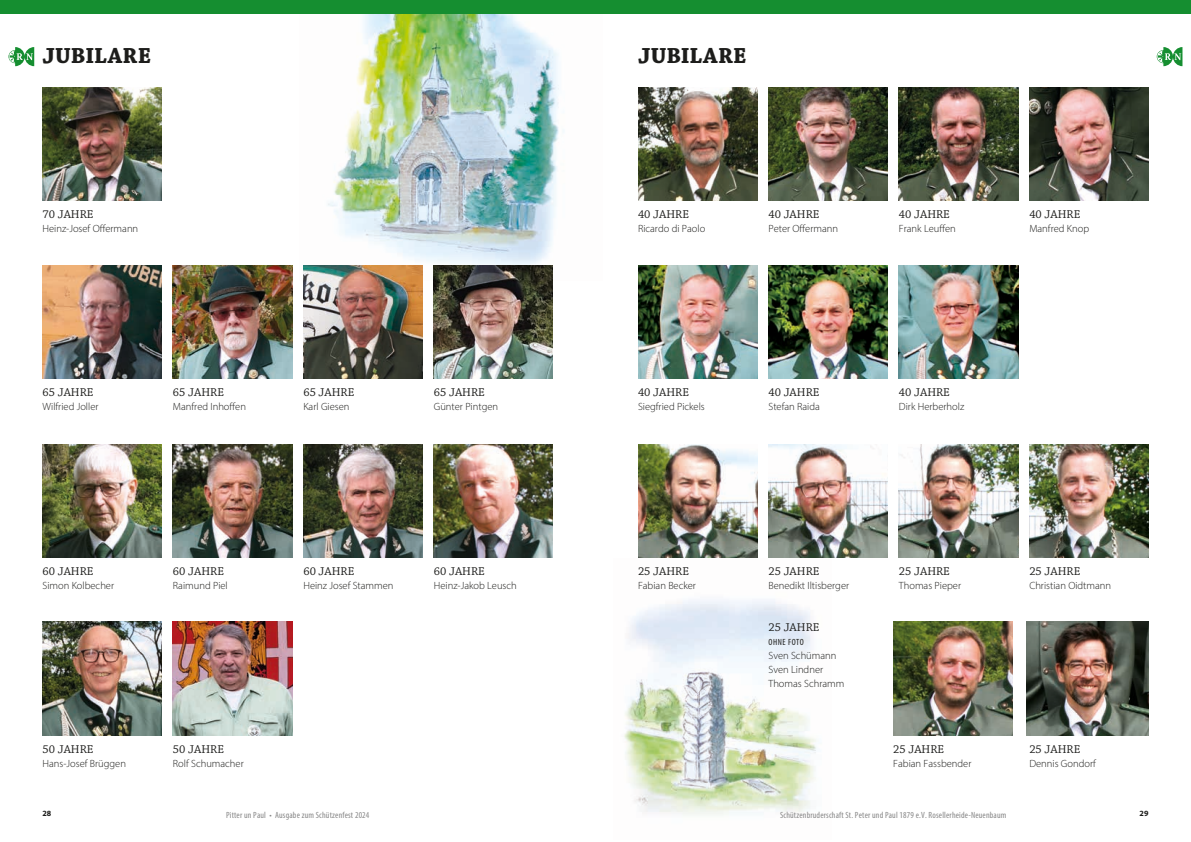
<style>
.page{position:relative;width:1191px;height:842px;background:#fff}
.page>*{position:absolute;margin:0;border:0;box-sizing:border-box;transform-origin:0 0}
.t1{font:700 23px "Chaparral Pro";letter-spacing:.01em;color:#1d1d1b}
.t2{font:12px "Chaparral Pro";color:#1d1d1b}
.t3{font:300 10.5px/14px "Myriad Pro";color:#1d1d1b}
.t4{font:condensed 9px "Myriad Pro";letter-spacing:.02em;color:#878787}
.t5{font:condensed 9px "Myriad Pro";letter-spacing:.06em;color:#1d1d1b}
.t6{font:700 8px "Myriad Pro";color:#1d1d1b}
</style>
<div class="page">
<img style="left:328px;top:14px;width:236px;height:266px">
<img style="left:1026px;top:622px;width:122px;height:113px">
<img style="left:624px;top:600px;width:192px;height:215px">
<img style="left:638px;top:88px;width:119px;height:113px">
<img style="left:43px;top:88px;width:119px;height:113px">
<img style="left:43px;top:265px;width:119px;height:114px">
<img style="left:173px;top:265px;width:119px;height:114px">
<img style="left:638px;top:444px;width:119px;height:113px">
<img style="left:768px;top:444px;width:119px;height:113px">
<img style="left:303px;top:265px;width:119px;height:114px">
<img style="left:893px;top:622px;width:119px;height:113px">
<img style="left:434px;top:265px;width:119px;height:114px">
<img style="left:899px;top:444px;width:119px;height:113px">
<img style="left:1029px;top:444px;width:119px;height:113px">
<img style="left:768px;top:88px;width:119px;height:113px">
<img style="left:899px;top:88px;width:119px;height:113px">
<img style="left:1029px;top:88px;width:119px;height:113px">
<img style="left:43px;top:444px;width:119px;height:113px">
<img style="left:173px;top:444px;width:119px;height:113px">
<img style="left:303px;top:444px;width:119px;height:113px">
<img style="left:434px;top:444px;width:119px;height:113px">
<img style="left:43px;top:622px;width:119px;height:113px">
<img style="left:173px;top:622px;width:119px;height:113px">
<img style="left:899px;top:265px;width:119px;height:114px">
<img style="left:768px;top:265px;width:119px;height:114px">
<img style="left:638px;top:265px;width:119px;height:114px">
<svg style="left:1156px;top:47px;width:26px;height:19px"></svg>
<svg style="left:9px;top:47px;width:25px;height:19px"></svg>
<div style="left:0;top:0;width:1191px;height:14px;background:#158e30"></div>
<h1 class="t1" style="left:43px;top:43px;width:110px">JUBILARE</h1>
<h1 class="t1" style="left:638px;top:43px;width:110px">JUBILARE</h1>
<p class="t2" style="left:43px;top:208px;width:53px">70 JAHRE</p>
<p class="t3" style="left:43px;top:222px;width:97px">Heinz-Josef Offermann</p>
<p class="t2" style="left:638px;top:208px;width:53px">40 JAHRE</p>
<p class="t3" style="left:638px;top:222px;width:69px">Ricardo di Paolo</p>
<p class="t2" style="left:768px;top:208px;width:53px">40 JAHRE</p>
<p class="t3" style="left:768px;top:222px;width:71px">Peter Offermann</p>
<p class="t2" style="left:899px;top:208px;width:53px">40 JAHRE</p>
<p class="t3" style="left:899px;top:222px;width:58px">Frank Leuffen</p>
<p class="t2" style="left:1029px;top:208px;width:53px">40 JAHRE</p>
<p class="t3" style="left:1029px;top:222px;width:61px">Manfred Knop</p>
<p class="t2" style="left:43px;top:386px;width:53px">65 JAHRE</p>
<p class="t3" style="left:43px;top:400px;width:58px">Wilfried Joller</p>
<p class="t2" style="left:173px;top:386px;width:53px">65 JAHRE</p>
<p class="t3" style="left:173px;top:400px;width:74px">Manfred Inhoffen</p>
<p class="t2" style="left:303px;top:386px;width:53px">65 JAHRE</p>
<p class="t3" style="left:303px;top:400px;width:48px">Karl Giesen</p>
<p class="t2" style="left:434px;top:386px;width:53px">65 JAHRE</p>
<p class="t3" style="left:434px;top:400px;width:66px">Günter Pintgen</p>
<p class="t2" style="left:638px;top:386px;width:53px">40 JAHRE</p>
<p class="t3" style="left:638px;top:400px;width:68px">Siegfried Pickels</p>
<p class="t2" style="left:768px;top:386px;width:53px">40 JAHRE</p>
<p class="t3" style="left:768px;top:400px;width:53px">Stefan Raida</p>
<p class="t2" style="left:899px;top:386px;width:53px">40 JAHRE</p>
<p class="t3" style="left:899px;top:400px;width:67px">Dirk Herberholz</p>
<p class="t2" style="left:43px;top:564px;width:53px">60 JAHRE</p>
<p class="t3" style="left:43px;top:578px;width:73px">Simon Kolbecher</p>
<p class="t2" style="left:173px;top:564px;width:53px">60 JAHRE</p>
<p class="t3" style="left:173px;top:578px;width:56px">Raimund Piel</p>
<p class="t2" style="left:303px;top:564px;width:53px">60 JAHRE</p>
<p class="t3" style="left:303px;top:578px;width:92px">Heinz Josef Stammen</p>
<p class="t2" style="left:434px;top:564px;width:53px">60 JAHRE</p>
<p class="t3" style="left:434px;top:578px;width:85px">Heinz-Jakob Leusch</p>
<p class="t2" style="left:43px;top:742px;width:53px">50 JAHRE</p>
<p class="t3" style="left:43px;top:756px;width:85px">Hans-Josef Brüggen</p>
<p class="t2" style="left:173px;top:742px;width:53px">50 JAHRE</p>
<p class="t3" style="left:173px;top:756px;width:72px">Rolf Schumacher</p>
<p class="t2" style="left:638px;top:564px;width:53px">25 JAHRE</p>
<p class="t3" style="left:638px;top:578px;width:60px">Fabian Becker</p>
<p class="t2" style="left:768px;top:564px;width:53px">25 JAHRE</p>
<p class="t3" style="left:768px;top:578px;width:82px">Benedikt Iltisberger</p>
<p class="t2" style="left:768px;top:620px;width:53px">25 JAHRE</p>
<p class="t5" style="left:768px;top:636px;width:37px">OHNE FOTO</p>
<p class="t3" style="left:768px;top:648px;width:77px">Sven Schümann<br>Sven Lindner<br>Thomas Schramm</p>
<p class="t2" style="left:899px;top:564px;width:53px">25 JAHRE</p>
<p class="t3" style="left:899px;top:578px;width:64px">Thomas Pieper</p>
<p class="t2" style="left:893px;top:742px;width:53px">25 JAHRE</p>
<p class="t3" style="left:893px;top:756px;width:80px">Fabian Fassbender</p>
<p class="t2" style="left:1029px;top:564px;width:53px">25 JAHRE</p>
<p class="t3" style="left:1029px;top:578px;width:83px">Christian Oidtmann</p>
<p class="t2" style="left:1029px;top:742px;width:53px">25 JAHRE</p>
<p class="t3" style="left:1029px;top:756px;width:68px">Dennis Gondorf</p>
<p class="t6" style="left:43px;top:808px;width:10px">28</p>
<p class="t4" style="left:226px;top:809px;width:145px">Pitter un Paul • Ausgabe zum Schützenfest 2024</p>
<p class="t4" style="left:780px;top:809px;width:228px">Schützenbruderschaft St. Peter und Paul 1879 e.V. Rosellerheide-Neuenbaum</p>
<p class="t6" style="left:1139px;top:808px;width:10px">29</p>
</div>
